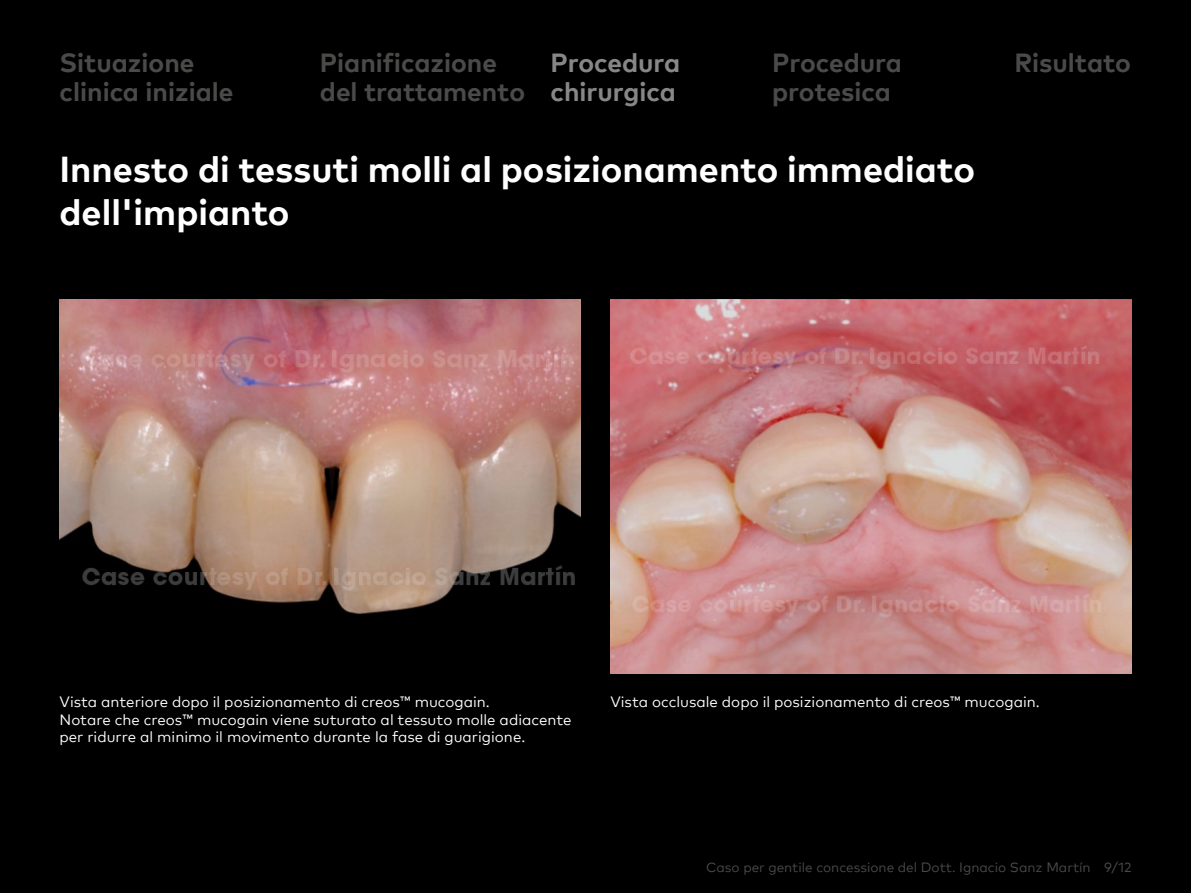
<style>
.page{position:relative;width:1191px;height:893px;background:#000}
.page>*{position:absolute;margin:0;border:0;box-sizing:border-box;transform-origin:0 0}
.t1{font:700 36px/43.2px "Mark Pro";color:#fff}
.t2{font:700 26.25px/29.4px "Mark Pro";color:#4a4a49}
.t3{font:700 26.25px/29.4px "Mark Pro";color:#878787}
.t4{font:15px/17.2px "Mark Pro";color:#fff}
.t5{font:13.5px "Mark Pro";color:#4a4a49}
</style>
<div class="page">
<img style="left:60px;top:300px;width:520px;height:315px">
<img style="left:610px;top:300px;width:521px;height:374px">
<h2 class="t2" style="left:60px;top:46px;width:176px">Situazione clinica iniziale</h2>
<h2 class="t2" style="left:320px;top:46px;width:207px">Pianificazione del trattamento</h2>
<h2 class="t3" style="left:550px;top:46px;width:131px">Procedura chirurgica</h2>
<h2 class="t2" style="left:772px;top:46px;width:131px">Procedura protesica</h2>
<h2 class="t2" style="left:1014px;top:46px;width:118px">Risultato</h2>
<h1 class="t1" style="left:60px;top:144px;width:917px">Innesto di tessuti molli al posizionamento immediato dell'impianto</h1>
<p class="t4" style="left:60px;top:692px;width:513px">Vista anteriore dopo il posizionamento di creos™ mucogain.<br>Notare che creos™ mucogain viene suturato al tessuto molle adiacente per ridurre al minimo il movimento durante la fase di guarigione.</p>
<p class="t4" style="left:610px;top:692px;width:431px">Vista occlusale dopo il posizionamento di creos™ mucogain.</p>
<p class="t5" style="left:706px;top:857px;width:426px">Caso per gentile concessione del Dott. Ignacio Sanz Martín 9/12</p>
</div>
